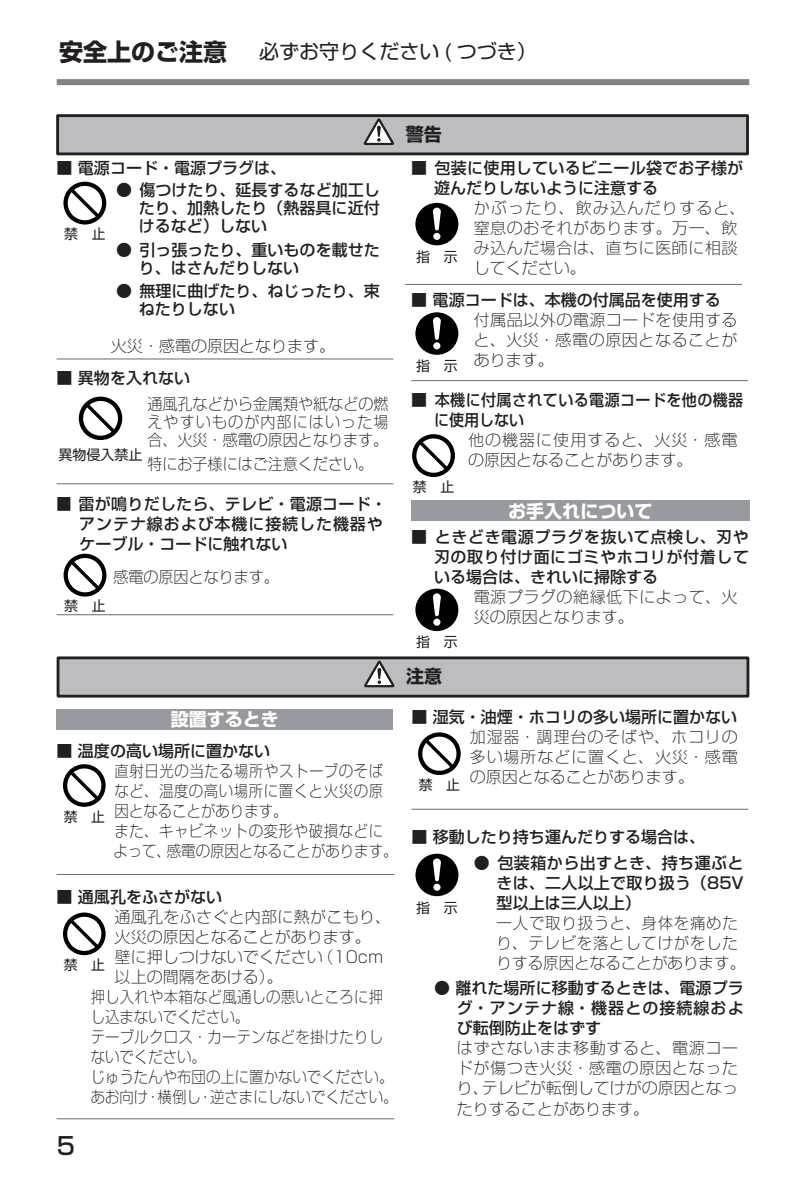
<style>
.page{position:relative;width:806px;height:1191px;background:#fff}
.page>*{position:absolute;margin:0;border:0;box-sizing:border-box;transform-origin:0 0}
.t1{font:500 24px "Shin Go Pro";color:#231f20}
.タイトル１_０{font:20px "Shin Go Pro";color:#231f20}
._01_中タイトル副本2{font:700 18px "Shin Go Pro";color:#fff}
._01_中タイトル_安规{font:700 18px "Shin Go Pro";color:#231f20}
.lead_new{font:500 16px/20px "Shin Go Pro";color:#231f20}
.PL_text{font:300 expanded 16px/20px "Shin Go Pro";letter-spacing:.015em;color:#231f20;text-align:justify}
.PL_text-2{font:300 expanded 16px/20px "Shin Go Pro";letter-spacing:.015em;color:#231f20;scale:.9 1}
.PL_text-3{font:300 expanded 16px/20px "Shin Go Pro";letter-spacing:.035em;color:#231f20}
.lead_new-2{font:300 expanded 16px/18px "Shin Go Pro";color:#231f20;text-align:justify;scale:.94 1}
.表中文字{font:500 16px/20px "Shin Go Pro";letter-spacing:.035em;color:#231f20;text-align:justify}
.PL_text-4{font:500 16px "Shin Go Pro";color:#231f20}
.PL_text-5{font:300 expanded 16px/20px "Shin Go Pro";letter-spacing:.04em;color:#231f20}
.lead_new-3{font:500 16px/20px "Shin Go Pro";letter-spacing:.025em;color:#231f20}
.t2{font:14px "Shin Go Pro";color:#231f20}
.t3{font:13.8px "Shin Go Pro";color:#231f20}
.t4{font:13.6px "Shin Go Pro";color:#231f20}
.s1{font-weight:700;font-size:24px}
.s2{font-weight:300;font-stretch:expanded}
</style>
<div class="page">
<div style="left:57px;top:79px;width:691px;height:6px;background:#808285"></div>
<hr style="left:411px;top:809px;width:336px;height:1px;background:#6b6b6e">
<svg style="left:418px;top:732px;width:42px;height:43px"></svg>
<svg style="left:415px;top:853px;width:43px;height:43px"></svg>
<hr style="left:57px;top:359px;width:336px;height:1px;background:#6b6b6e">
<hr style="left:57px;top:483px;width:336px;height:1px;background:#6b6b6e">
<hr style="left:57px;top:614px;width:336px;height:1px;background:#6b6b6e">
<hr style="left:411px;top:380px;width:336px;height:1px;background:#6b6b6e">
<div style="left:411px;top:500px;width:337px;height:21px;background:#979a9e"></div>
<svg style="left:63px;top:182px;width:43px;height:42px"></svg>
<svg style="left:79px;top:396px;width:43px;height:44px"></svg>
<svg style="left:64px;top:554px;width:42px;height:42px"></svg>
<svg style="left:415px;top:203px;width:43px;height:42px"></svg>
<svg style="left:415px;top:312px;width:43px;height:43px"></svg>
<svg style="left:412px;top:434px;width:42px;height:43px"></svg>
<svg style="left:415px;top:588px;width:43px;height:43px"></svg>
<div style="left:58px;top:116px;width:689px;height:38px;background:#bcbdc0"></div>
<svg style="left:363px;top:118px;width:31px;height:27px"></svg>
<div style="left:56px;top:114px;width:692px;height:41px;border:3px solid #231f20"></div>
<hr style="left:57px;top:874px;width:337px;height:1px;background:#6b6b6e">
<hr style="left:57px;top:1118px;width:337px;height:1px;background:#6b6b6e">
<div style="left:57px;top:709px;width:336px;height:20px;background:#979a9e"></div>
<div style="left:58px;top:658px;width:689px;height:38px;background:#bcbdc0"></div>
<svg style="left:364px;top:660px;width:30px;height:27px"></svg>
<div style="left:57px;top:656px;width:691px;height:41px;border:3px solid #231f20"></div>
<svg style="left:63px;top:764px;width:43px;height:43px"></svg>
<svg style="left:63px;top:912px;width:43px;height:43px"></svg>
<hr style="left:405px;top:284px;width:336px;height:1px;background:#6b6b6e">
<p class="タイトル１_０" style="left:59px;top:35px;width:479px"><span class="s1">安全上のご注意 　</span>必ずお守りください ( つづき）</p>
<p class="lead_new" style="left:57px;top:156px;width:231px">■ 電源コード・電源プラグは、</p>
<p class="t3" style="left:64px;top:223px;width:43px">禁　止</p>
<p class="lead_new" style="left:139px;top:179px;width:242px;line-height:18px;text-align:justify;text-indent:-23px">● 傷つけたり、延長するなど加工したり、加熱したり（熱器具に近付けるなど）しない</p>
<p class="lead_new" style="left:139px;top:239px;width:242px;line-height:18px;text-indent:-23px">● 引っ張ったり、重いものを載せたり、はさんだりしない</p>
<p class="lead_new" style="left:139px;top:280px;width:242px;line-height:18px;text-indent:-23px">● 無理に曲げたり、ねじったり、束ねたりしない</p>
<p class="PL_text" style="left:111px;top:334px;width:225px">火災・感電の原因となります。</p>
<p class="PL_text-4" style="left:57px;top:365px;width:135px">■ 異物を入れない</p>
<p class="lead_new-2" style="left:147px;top:393px;width:258px">通風孔などから金属類や紙などの燃えやすいものが内部にはいった場合、火災・感電の原因となります。</p>
<p class="lead_new-2" style="left:147px;top:453px;width:242px">特にお子様にはご注意ください。</p>
<p class="lead_new" style="left:79px;top:491px;width:309px;text-indent:-23px"><span class="s2">■</span> 雷が鳴りだしたら、テレビ・電源コード・アンテナ線および本機に接続した機器やケーブル・コードに触れない</p>
<p class="lead_new-2" style="left:113px;top:566px;width:178px">感電の原因となります。</p>
<p class="t2" style="left:58px;top:443px;width:86px">異物侵入禁止</p>
<p class="t3" style="left:64px;top:595px;width:43px">禁　止</p>
<p class="_01_中タイトル副本2" style="left:171px;top:705px;width:109px">設置するとき</p>
<p class="lead_new" style="left:57px;top:739px;width:215px">■ 温度の高い場所に置かない</p>
<p class="PL_text-2" style="left:115px;top:759px;width:300px;text-align:justify">直射日光の当たる場所やストーブのそばなど、温度の高い場所に置くと火災の原因となることがあります。</p>
<p class="PL_text-2" style="left:113px;top:819px;width:317px">また、キャビネットの変形や破損などによって、感電の原因となることがあります。</p>
<p class="lead_new" style="left:57px;top:884px;width:167px">■ 通風孔をふさがない</p>
<p class="PL_text" style="left:115px;top:904px;width:278px">通風孔をふさぐと内部に熱がこもり、火災の原因となることがあります。</p>
<p class="PL_text" style="left:115px;top:944px;width:270px">壁に押しつけないでください（10cm以上の間隔をあける）。</p>
<p class="PL_text-2" style="left:91px;top:984px;width:326px">押し入れや本箱など風通しの悪いところに押し込まないでください。</p>
<p class="PL_text-2" style="left:91px;top:1024px;width:326px">テーブルクロス・カーテンなどを掛けたりしないでください。</p>
<p class="PL_text-2" style="left:91px;top:1064px;width:338px">じゅうたんや布団の上に置かないでください。</p>
<p class="PL_text-2" style="left:91px;top:1084px;width:342px">あお向け・横倒し・逆さまにしないでください。</p>
<p class="t3" style="left:64px;top:805px;width:43px">禁　止</p>
<p class="t3" style="left:64px;top:953px;width:43px">禁　止</p>
<h1 class="t1" style="left:57px;top:1126px;width:20px">5</h1>
<p class="_01_中タイトル_安规" style="left:405px;top:119px;width:37px">警告</p>
<p class="lead_new" style="left:433px;top:156px;width:310px;text-indent:-23px">■ 包装に使用しているビニール袋でお子様が遊んだりしないように注意する</p>
<p class="PL_text-3" style="left:473px;top:196px;width:273px">かぶったり、飲み込んだりすると、窒息のおそれがあります。万一、飲み込んだ場合は、直ちに医師に相談してください。</p>
<p class="lead_new" style="left:411px;top:288px;width:311px">■ 電源コードは、本機の付属品を使用する</p>
<p class="PL_text" style="left:473px;top:308px;width:265px">付属品以外の電源コードを使用すると、火災・感電の原因となることがあります。</p>
<p class="lead_new-3" style="left:433px;top:388px;width:311px;text-indent:-23px">■ 本機に付属されている電源コードを他の機器に使用しない</p>
<p class="PL_text" style="left:468px;top:428px;width:271px">他の機器に使用すると、火災・感電の原因となることがあります。</p>
<p class="_01_中タイトル副本2" style="left:508px;top:496px;width:145px">お手入れについて</p>
<p class="表中文字" style="left:433px;top:525px;width:316px;text-indent:-23px">■ ときどき電源プラグを抜いて点検し、刃や刃の取り付け面にゴミやホコリが付着している場合は、きれいに掃除する</p>
<p class="PL_text-3" style="left:473px;top:585px;width:265px">電源プラグの絶縁低下によって、火災の原因となります。</p>
<p class="t4" style="left:416px;top:245px;width:43px">指　示</p>
<p class="t4" style="left:416px;top:355px;width:43px">指　示</p>
<p class="t3" style="left:412px;top:475px;width:43px">禁　止</p>
<p class="t4" style="left:416px;top:631px;width:43px">指　示</p>
<p class="_01_中タイトル_安规" style="left:406px;top:661px;width:37px">注意</p>
<p class="PL_text-4" style="left:411px;top:704px;width:327px">■ 湿気・油煙・ホコリの多い場所に置かない</p>
<p class="PL_text" style="left:469px;top:725px;width:269px">加湿器・調理台のそばや、ホコリの多い場所などに置くと、火災・感電の原因となることがあります。</p>
<p class="t3" style="left:418px;top:773px;width:43px">禁　止</p>
<p class="PL_text-4" style="left:411px;top:824px;width:295px">■ 移動したり持ち運んだりする場合は、</p>
<p class="lead_new" style="left:496px;top:850px;width:248px;text-align:justify;text-indent:-23px">● 包装箱から出すとき、持ち運ぶときは、二人以上で取り扱う（85V型以上は三人以上）</p>
<p class="PL_text-5" style="left:496px;top:910px;width:250px">一人で取り扱うと、身体を痛めたり、テレビを落としてけがをしたりする原因となることがあります。</p>
<p class="lead_new" style="left:456px;top:976px;width:288px;text-align:justify;text-indent:-23px">● 離れた場所に移動するときは、電源プラグ・アンテナ線・機器との接続線および転倒防止をはずす</p>
<p class="PL_text" style="left:456px;top:1036px;width:282px">はずさないまま移動すると、電源コードが傷つき火災・感電の原因となったり、テレビが転倒してけがの原因となったりすることがあります。</p>
<p class="t4" style="left:416px;top:896px;width:43px">指　示</p>
</div>
